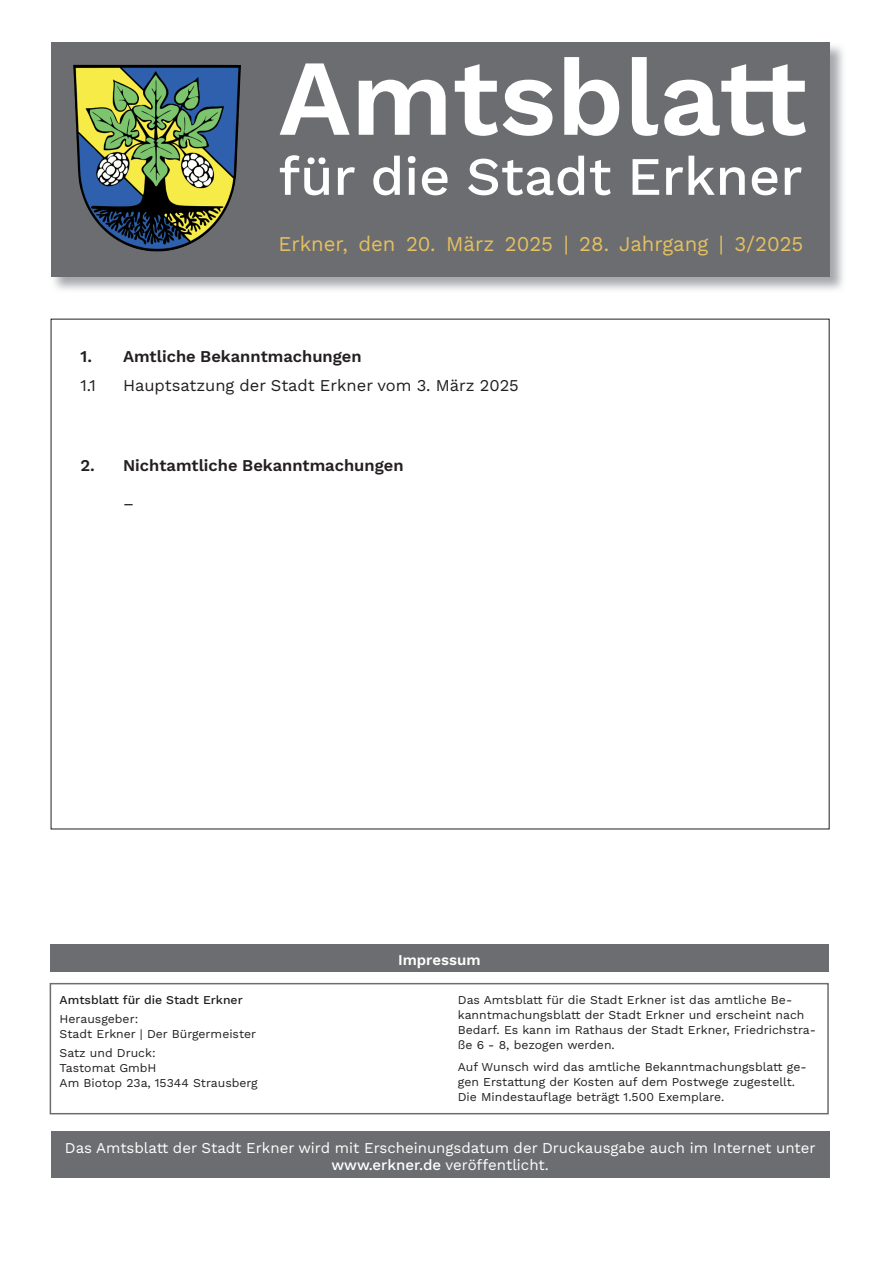
<style>
.page{position:relative;width:893px;height:1263px;background:#fff}
.page>*{position:absolute;margin:0;border:0;box-sizing:border-box;transform-origin:0 0}
.t1{font:600 108px "Work Sans";color:#fff}
.t2{font:500 54px "Work Sans";color:#fff}
.t3{font:21px "Work Sans";color:#e4c060}
.t4{font:600 16.5px "Work Sans";color:#231f20}
.t5{font:16.5px "Work Sans";color:#231f20}
.t6{font:15px/17.2px "Work Sans";color:#fff;text-align:center}
.t7{font:600 15px "Work Sans";color:#fff}
.t8{font:12px/15px "Work Sans";color:#231f20}
.t9{font:500 12px "Work Sans";color:#231f20}
.s1{font-weight:500}
</style>
<div class="page">
<img style="left:51px;top:42px;width:792px;height:248px">
<div style="left:51px;top:42px;width:778px;height:234px;background:#6c6d70"></div>
<img style="left:73px;top:65px;width:147px;height:150px">
<div style="left:51px;top:1131px;width:778px;height:46px;background:#6c6d70"></div>
<div style="left:50px;top:982px;width:778px;height:132px;border:2px solid #6c6d70"></div>
<div style="left:50px;top:944px;width:778px;height:28px;background:#6c6d70"></div>
<h1 class="t1" style="left:278px;top:16px;width:530px">Amtsblatt</h1>
<h2 class="t2" style="left:278px;top:135px;width:525px">für die Stadt Erkner</h2>
<h3 class="t3" style="left:278px;top:228px;width:526px">Erkner, den 20. März 2025 | 28. Jahrgang | 3/2025</h3>
<h3 class="t4" style="left:80px;top:343px;width:282px">1. Amtliche Bekanntmachungen</h3>
<h3 class="t5" style="left:80px;top:373px;width:17px">1.1</h3>
<h3 class="t5" style="left:123px;top:373px;width:397px">Hauptsatzung der Stadt Erkner vom 3. März 2025</h3>
<h3 class="t4" style="left:80px;top:453px;width:324px">2. Nichtamtliche Bekanntmachungen</h3>
<h3 class="t5" style="left:123px;top:490px;width:12px">–</h3>
<p class="t9" style="left:60px;top:990px;width:185px">Amtsblatt für die Stadt Erkner</p>
<p class="t8" style="left:60px;top:1010px;width:198px">Herausgeber:<br>Stadt Erkner | Der Bürgermeister</p>
<p class="t8" style="left:60px;top:1044px;width:199px">Satz und Druck:<br>Tastomat GmbH<br>Am Biotop 23a, 15344 Strausberg</p>
<p class="t7" style="left:398px;top:948px;width:84px">Impressum</p>
<p class="t8" style="left:457px;top:991px;width:359px">Das Amtsblatt für die Stadt Erkner ist das amtliche Be&shy;kanntmachungsblatt der Stadt Erkner und erscheint nach Bedarf. Es kann im Rathaus der Stadt Erkner, Friedrichstra&shy;ße 6 - 8, bezogen werden.</p>
<p class="t8" style="left:457px;top:1058px;width:350px">Auf Wunsch wird das amtliche Bekanntmachungsblatt ge&shy;gen Erstattung der Kosten auf dem Postwege zugestellt.<br>Die Mindestauflage beträgt 1.500 Exemplare.</p>
<p class="t6" style="left:65px;top:1138px;width:751px">Das Amtsblatt der Stadt Erkner wird mit Erscheinungsdatum der Druckausgabe auch im Internet unter <span class="s1">www.erkner.de</span> veröffentlicht.</p>
</div>
